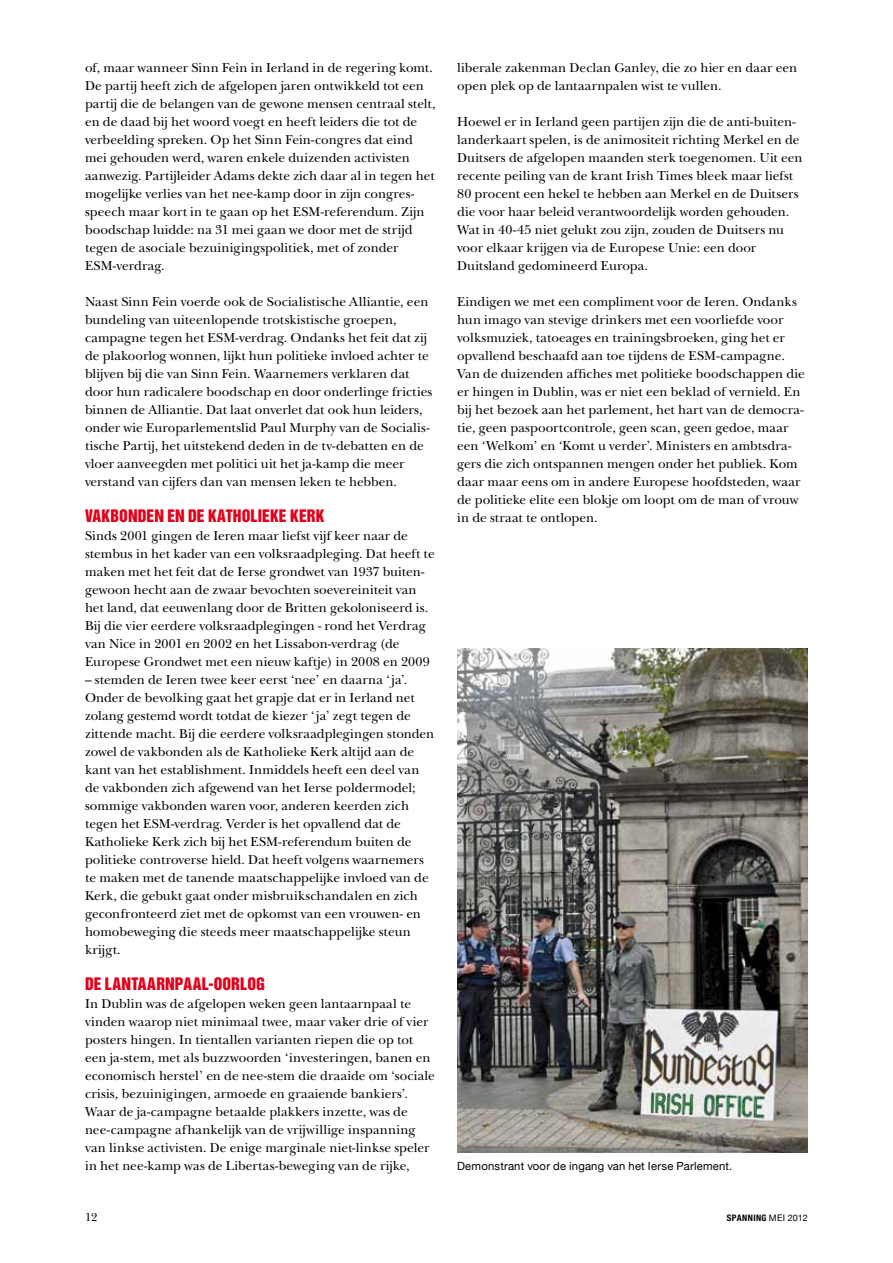
<style>
.page{position:relative;width:893px;height:1263px;background:#fff}
.page>*{position:absolute;margin:0;border:0;box-sizing:border-box;transform-origin:0 0}
.t1{font:15.75px "Helvetica Inserat LT Std";letter-spacing:.005em;color:#e2001a}
.t2{font:13.5px/18px "New Baskerville Std";color:#000}
.t3{font:12px "New Baskerville Std";color:#000}
.t4{font:11.25px "Helvetica Neue";letter-spacing:.02em;color:#000}
.t5{font:700 condensed 9px "Helvetica Neue LT Std";letter-spacing:.04em;color:#000}
.s1{font-family:"Helvetica Neue";font-weight:400;font-stretch:normal}
</style>
<div class="page">
<img style="left:457px;top:648px;width:351px;height:504px">
<p class="t2" style="left:85px;top:59px;width:352px">of, maar wanneer Sinn Fein in Ierland in de regering komt.<br>De partij heeft zich de afgelopen jaren ontwikkeld tot een partij die de belangen van de gewone mensen centraal stelt, en de daad bij het woord voegt en heeft leiders die tot de verbeelding spreken. Op het Sinn Fein-congres dat eind mei gehouden werd, waren enkele duizenden activisten aanwezig. Partijleider Adams dekte zich daar al in tegen het mogelijke verlies van het nee-kamp door in zijn congres&shy;speech maar kort in te gaan op het ESM-referendum. Zijn boodschap luidde: na 31 mei gaan we door met de strijd tegen de asociale bezuinigingspolitiek, met of zonder ESM-verdrag.</p>
<p class="t2" style="left:85px;top:293px;width:349px">Naast Sinn Fein voerde ook de Socialistische Alliantie, een bundeling van uiteenlopende trotskistische groepen, campagne tegen het ESM-verdrag. Ondanks het feit dat zij de plakoorlog wonnen, lijkt hun politieke invloed achter te blijven bij die van Sinn Fein. Waarnemers verklaren dat door hun radicalere boodschap en door onderlinge fricties binnen de Alliantie. Dat laat onverlet dat ook hun leiders, onder wie Europarlementslid Paul Murphy van de Socialis&shy;tische Partij, het uitstekend deden in de tv-debatten en de vloer aanveegden met politici uit het ja-kamp die meer verstand van cijfers dan van mensen leken te hebben.</p>
<p class="t1" style="left:85px;top:506px;width:241px">VAKBONDEN EN DE KATHOLIEKE KERK</p>
<p class="t2" style="left:85px;top:527px;width:351px">Sinds 2001 gingen de Ieren maar liefst vijf keer naar de stembus in het kader van een volksraadpleging. Dat heeft te maken met het feit dat de Ierse grondwet van 1937 buiten&shy;gewoon hecht aan de zwaar bevochten soevereiniteit van het land, dat eeuwenlang door de Britten gekoloniseerd is.<br>Bij die vier eerdere volksraadplegingen - rond het Verdrag van Nice in 2001 en 2002 en het Lissabon-verdrag (de Europese Grondwet met een nieuw kaftje) in 2008 en 2009</p>
<p class="t2" style="left:85px;top:671px;width:351px">– stemden de Ieren twee keer eerst ‘nee’ en daarna ‘ja’.<br>Onder de bevolking gaat het grapje dat er in Ierland net zolang gestemd wordt totdat de kiezer ‘ja’ zegt tegen de zittende macht. Bij die eerdere volksraadplegingen stonden zowel de vakbonden als de Katholieke Kerk altijd aan de kant van het establishment. Inmiddels heeft een deel van de vakbonden zich afgewend van het Ierse poldermodel; sommige vakbonden waren voor, anderen keerden zich tegen het ESM-verdrag. Verder is het opvallend dat de Katholieke Kerk zich bij het ESM-referendum buiten de politieke controverse hield. Dat heeft volgens waarnemers te maken met de tanende maatschappelijke invloed van de Kerk, die gebukt gaat onder misbruikschandalen en zich geconfronteerd ziet met de opkomst van een vrouwen- en homobeweging die steeds meer maatschappelijke steun krijgt.</p>
<p class="t1" style="left:85px;top:974px;width:181px">DE LANTAARNPAAL-OORLOG</p>
<p class="t2" style="left:85px;top:995px;width:351px">In Dublin was de afgelopen weken geen lantaarnpaal te vinden waarop niet minimaal twee, maar vaker drie of vier posters hingen. In tientallen varianten riepen die op tot een ja-stem, met als buzzwoorden ‘investeringen, banen en economisch herstel’ en de nee-stem die draaide om ‘sociale crisis, bezuinigingen, armoede en graaiende bankiers’.<br>Waar de ja-campagne betaalde plakkers inzette, was de nee-campagne afhankelijk van de vrijwillige inspanning van linkse activisten. De enige marginale niet-linkse speler in het nee-kamp was de Libertas-beweging van de rijke,</p>
<p class="t2" style="left:457px;top:59px;width:342px">liberale zakenman Declan Ganley, die zo hier en daar een open plek op de lantaarnpalen wist te vullen.</p>
<p class="t2" style="left:457px;top:113px;width:347px">Hoewel er in Ierland geen partijen zijn die de anti-buiten&shy;landerkaart spelen, is de animositeit richting Merkel en de Duitsers de afgelopen maanden sterk toegenomen. Uit een recente peiling van de krant Irish Times bleek maar liefst 80 procent een hekel te hebben aan Merkel en de Duitsers die voor haar beleid verantwoordelijk worden gehouden.<br>Wat in 40-45 niet gelukt zou zijn, zouden de Duitsers nu voor elkaar krijgen via de Europese Unie: een door Duitsland gedomineerd Europa.</p>
<p class="t2" style="left:457px;top:293px;width:349px">Eindigen we met een compliment voor de Ieren. Ondanks hun imago van stevige drinkers met een voorliefde voor volksmuziek, tatoeages en trainingsbroeken, ging het er opvallend beschaafd aan toe tijdens de ESM-campagne.<br>Van de duizenden affiches met politieke boodschappen die er hingen in Dublin, was er niet een beklad of vernield. En bij het bezoek aan het parlement, het hart van de democra&shy;tie, geen paspoortcontrole, geen scan, geen gedoe, maar een ‘Welkom’ en ‘Komt u verder’. Ministers en ambtsdra&shy;gers die zich ontspannen mengen onder het publiek. Kom daar maar eens om in andere Europese hoofdsteden, waar de politieke elite een blokje om loopt om de man of vrouw in de straat te ontlopen.</p>
<p class="t4" style="left:457px;top:1159px;width:277px">Demonstrant voor de ingang van het I erse Parlement.</p>
<p class="t3" style="left:85px;top:1210px;width:14px">12</p>
<p class="t5" style="left:727px;top:1212px;width:82px">SPANNING <span class="s1">mei 2012</span></p>
</div>
